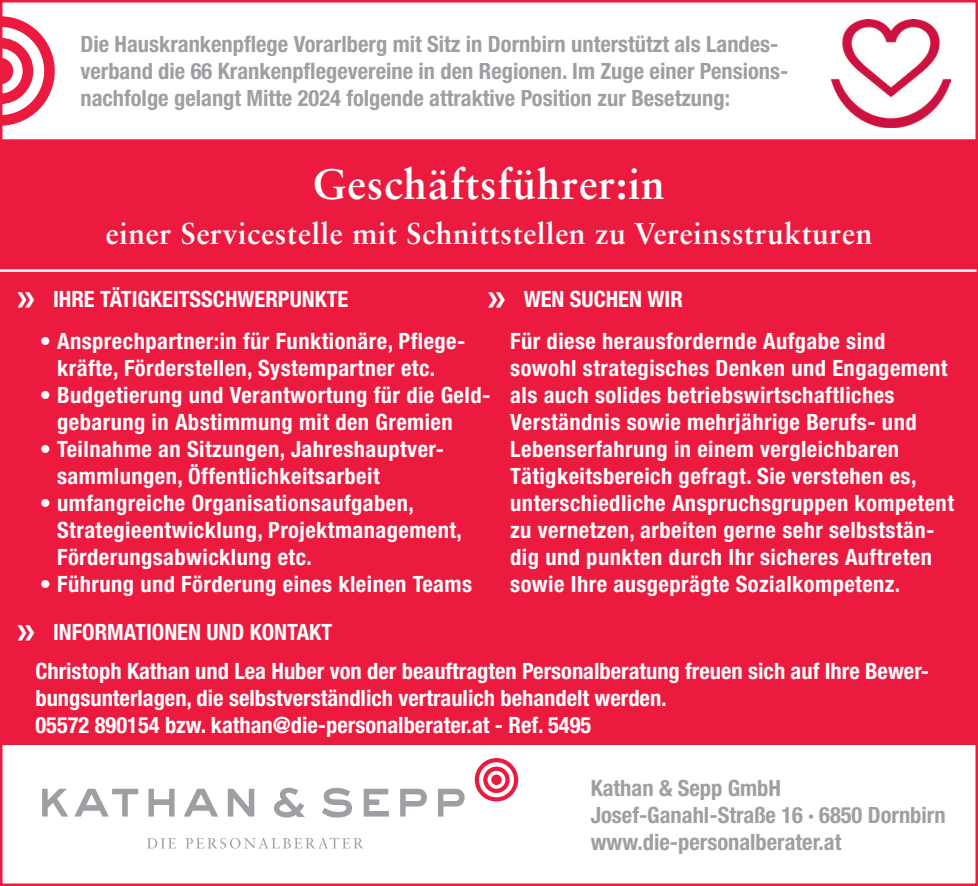
<style>
.page{position:relative;width:978px;height:886px;background:#fff}
.page>*{position:absolute;margin:0;border:0;box-sizing:border-box;transform-origin:0 0}
.t1{font:700 42.5px "Sabon LT Std";letter-spacing:.02em;color:#fff}
.t2{font:700 40px "Myriad Pro";color:#fff}
.t3{font:700 30px "Sabon LT Std";letter-spacing:.02em;color:#fff}
.t4{font:700 condensed 22.5px/27px "Helvetica Neue LT Std";letter-spacing:.02em;color:#fff}
.t5{font:700 condensed 22.5px/27px "Helvetica Neue LT Std";color:#9d9fa2}
.t6{font:700 condensed 22.5px/39.5px "Helvetica Neue LT Std";color:#fff}
</style>
<div class="page">
<div style="left:0;top:0;width:978px;height:744px;background:#ed1a3f"></div>
<div style="left:1px;top:1px;width:976px;height:139px;background:#fff"></div>
<div style="left:0;top:0;width:978px;height:142px;border:2px solid #ed1a3f"></div>
<svg style="left:0;top:16px;width:55px;height:110px"></svg>
<hr style="left:0;top:269px;width:977px;height:3px;background:#fff">
<svg style="left:475px;top:758px;width:43px;height:43px"></svg>
<svg style="left:42px;top:789px;width:26px;height:27px"></svg>
<svg style="left:74px;top:789px;width:64px;height:27px"></svg>
<svg style="left:148px;top:789px;width:27px;height:27px"></svg>
<svg style="left:184px;top:789px;width:34px;height:27px"></svg>
<svg style="left:228px;top:789px;width:26px;height:27px"></svg>
<svg style="left:322px;top:788px;width:30px;height:29px"></svg>
<svg style="left:364px;top:789px;width:25px;height:27px"></svg>
<svg style="left:400px;top:789px;width:27px;height:27px"></svg>
<svg style="left:438px;top:789px;width:27px;height:27px"></svg>
<svg style="left:147px;top:838px;width:29px;height:10px"></svg>
<svg style="left:186px;top:838px;width:177px;height:11px"></svg>
<svg style="left:274px;top:788px;width:31px;height:29px"></svg>
<img style="left:831px;top:19px;width:119px;height:109px">
<p class="t5" style="left:80px;top:30px;width:710px">Die Hauskrankenpflege Vorarlberg mit Sitz in Dornbirn unterstützt als Landes&shy;verband die 66 Krankenpflegevereine in den Regionen. Im Zuge einer Pensions&shy;nachfolge gelangt Mitte 2024 folgende attraktive Position zur Besetzung:</p>
<h1 class="t1" style="left:313px;top:158px;width:353px">Geschäftsführer:in</h1>
<h3 class="t3" style="left:106px;top:215px;width:768px">einer Servicestelle mit Schnittstellen zu Vereinsstrukturen</h3>
<p class="t6" style="left:53px;top:279px;width:297px">IHRE TÄTIGKEITSSCHWERPUNKTE</p>
<p class="t4" style="left:510px;top:277px;width:377px;line-height:42.5px;text-indent:13px">WEN SUCHEN WIR<br>Für diese herausfordernde Aufgabe sind</p>
<p class="t4" style="left:510px;top:354px;width:445px">sowohl strategisches Denken und Engagement als auch solides betriebswirtschaftliches Verständnis sowie mehrjährige Berufs- und Lebenserfahrung in einem vergleichbaren Tätigkeitsbereich gefragt. Sie verstehen es, unterschiedliche Anspruchsgruppen kompetent zu vernetzen, arbeiten gerne sehr selbststän&shy;dig und punkten durch Ihr sicheres Auftreten sowie Ihre ausgeprägte Sozialkompetenz.</p>
<h2 class="t2" style="left:17px;top:271px;width:20px">»</h2>
<h2 class="t2" style="left:487px;top:271px;width:20px">»</h2>
<p class="t4" style="left:40px;top:327px;width:427px;text-align:center">• Ansprechpartner:in für Funktionäre, Pflege&shy;kräfte, Förderstellen, Systempartner etc.</p>
<p class="t4" style="left:57px;top:381px;width:435px;text-indent:-18px">• Budgetierung und Verantwortung für die Geld&shy;gebarung in Abstimmung mit den Gremien</p>
<p class="t4" style="left:57px;top:435px;width:388px;text-indent:-18px">• Teilnahme an Sitzungen, Jahreshauptver&shy;sammlungen, Öffentlichkeitsarbeit</p>
<p class="t4" style="left:57px;top:489px;width:406px;text-indent:-18px">• umfangreiche Organisationsaufgaben,<br>Strategieentwicklung, Projektmanagement,<br>Förderungsabwicklung etc.</p>
<p class="t4" style="left:40px;top:570px;width:434px">• Führung und Förderung eines kleinen Teams</p>
<p class="t6" style="left:35px;top:612px;width:895px;text-indent:18px">INFORMATIONEN UND KONTAKT<br>Christoph Kathan und Lea Huber von der beauftragten Personalberatung freuen sich auf Ihre Bewer-</p>
<p class="t6" style="left:35px;top:684px;width:633px;line-height:27px">bungsunterlagen, die selbstverständlich vertraulich behandelt werden.<br>05572 890154 bzw. kathan@die-personalberater.at - Ref. 5495</p>
<h2 class="t2" style="left:17px;top:604px;width:20px">»</h2>
<p class="t5" style="left:591px;top:774px;width:356px">Kathan &amp; Sepp GmbH<br>Josef-Ganahl-Straße 16 · 6850 Dornbirn www.die-personalberater.at</p>
</div>
